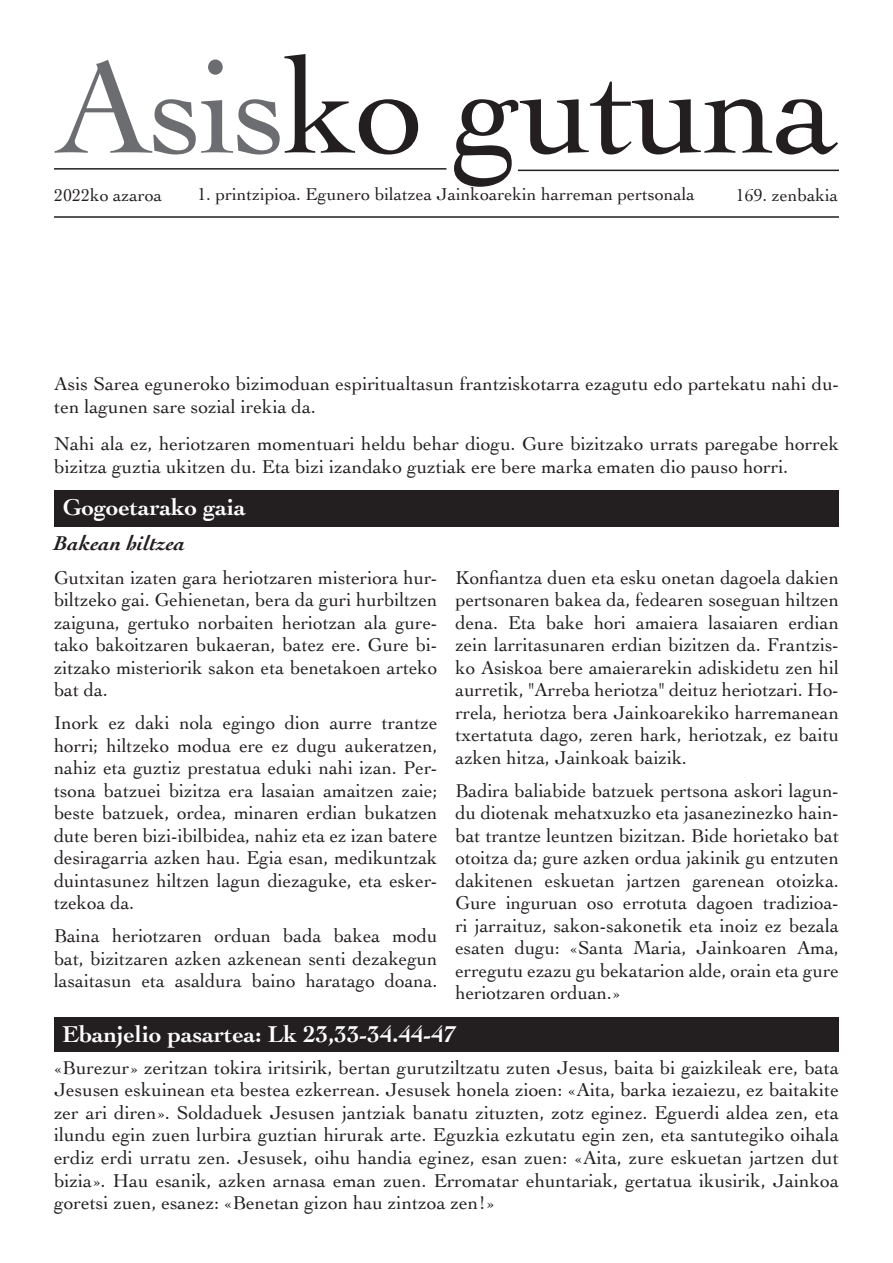
<style>
.page{position:relative;width:893px;height:1263px;background:#fff}
.page>*{position:absolute;margin:0;border:0;box-sizing:border-box;transform-origin:0 0}
.t1{font:138px "Cochin";letter-spacing:-.02em;color:#231f20}
.t2{font:700 24px "Cochin";color:#fff}
.t3{font:italic 700 21px "Cochin";color:#231f20}
.t4{font:19.5px/22.5px "Cochin";color:#231f20;text-align:justify}
.t5{font:18px "Cochin";color:#231f20}
.s1{color:#6c6d70}
</style>
<div class="page">
<hr style="left:54px;top:168px;width:392px;height:2px;background:#231f20">
<hr style="left:54px;top:216px;width:785px;height:2px;background:#231f20">
<hr style="left:518px;top:170px;width:321px;height:1px;background:#231f20">
<div style="left:54px;top:1017px;width:785px;height:34px;background:#231f20"></div>
<div style="left:54px;top:490px;width:785px;height:37px;background:#231f20"></div>
<h1 class="t1" style="left:55px;top:14px;width:785px"><span class="s1">Asis</span>ko gutuna</h1>
<p class="t5" style="left:54px;top:183px;width:110px">2022ko azaroa</p>
<p class="t5" style="left:198px;top:182px;width:499px">1. printzipioa. Egunero bilatzea Jainkoarekin harreman pertsonala</p>
<p class="t5" style="left:736px;top:183px;width:104px">169. zenbakia</p>
<p class="t4" style="left:54px;top:372px;width:786px">Asis Sarea eguneroko bizimoduan espiritualtasun frantziskotarra ezagutu edo partekatu nahi du&shy;ten lagunen sare sozial irekia da.</p>
<p class="t4" style="left:54px;top:432px;width:786px">Nahi ala ez, heriotzaren momentuari heldu behar diogu. Gure bizitzako urrats paregabe horrek bizitza guztia ukitzen du. Eta bizi izandako guztiak ere bere marka ematen dio pauso horri.</p>
<p class="t2" style="left:63px;top:491px;width:184px">Gogoetarako gaia</p>
<p class="t3" style="left:54px;top:529px;width:133px">Bakean hiltzea</p>
<p class="t4" style="left:54px;top:565px;width:385px">Gutxitan izaten gara heriotzaren misteriora hur&shy;biltzeko gai. Gehienetan, bera da guri hurbiltzen zaiguna, gertuko norbaiten heriotzan ala gure&shy;tako bakoitzaren bukaeran, batez ere. Gure bi&shy;zitzako misteriorik sakon eta benetakoen arteko bat da.</p>
<p class="t4" style="left:54px;top:711px;width:385px">Inork ez daki nola egingo dion aurre trantze horri; hiltzeko modua ere ez dugu aukeratzen, nahiz eta guztiz prestatua eduki nahi izan. Per&shy;tsona batzuei bizitza era lasaian amaitzen zaie; beste batzuek, ordea, minaren erdian bukatzen dute beren bizi-ibilbidea, nahiz eta ez izan batere desiragarria azken hau. Egia esan, medikuntzak duintasunez hiltzen lagun diezaguke, eta esker&shy;tzekoa da.</p>
<p class="t4" style="left:54px;top:924px;width:385px">Baina heriotzaren orduan bada bakea modu bat, bizitzaren azken azkenean senti dezakegun lasaitasun eta asaldura baino haratago doana.</p>
<p class="t4" style="left:455px;top:565px;width:385px">Konfiantza duen eta esku onetan dagoela dakien pertsonaren bakea da, fedearen soseguan hiltzen dena. Eta bake hori amaiera lasaiaren erdian zein larritasunaren erdian bizitzen da. Frantzis&shy;ko Asiskoa bere amaierarekin adiskidetu zen hil aurretik, "Arreba heriotza" deituz heriotzari. Ho&shy;rrela, heriotza bera Jainkoarekiko harremanean txertatuta dago, zeren hark, heriotzak, ez baitu azken hitza, Jainkoak baizik.</p>
<p class="t4" style="left:455px;top:778px;width:385px">Badira baliabide batzuek pertsona askori lagun&shy;du diotenak mehatxuzko eta jasanezinezko hain&shy;bat trantze leuntzen bizitzan. Bide horietako bat otoitza da; gure azken ordua jakinik gu entzuten dakitenen eskuetan jartzen garenean otoizka.<br>Gure inguruan oso errotuta dagoen tradizioa&shy;ri jarraituz, sakon-sakonetik eta inoiz ez bezala esaten dugu: «Santa Maria, Jainkoaren Ama, erregutu ezazu gu bekatarion alde, orain eta gure heriotzaren orduan.»</p>
<p class="t2" style="left:63px;top:1018px;width:395px">Ebanjelio pasartea: Lk 23,33-34.44-47</p>
<p class="t4" style="left:54px;top:1055px;width:787px">«Burezur» zeritzan tokira iritsirik, bertan gurutziltzatu zuten Jesus, baita bi gaizkileak ere, bata Jesusen eskuinean eta bestea ezkerrean. Jesusek honela zioen: «Aita, barka iezaiezu, ez baitakite zer ari diren». Soldaduek Jesusen jantziak banatu zituzten, zotz eginez. Eguerdi aldea zen, eta ilundu egin zuen lurbira guztian hirurak arte. Eguzkia ezkutatu egin zen, eta santutegiko oihala erdiz erdi urratu zen. Jesusek, oihu handia eginez, esan zuen: «Aita, zure eskuetan jartzen dut bizia». Hau esanik, azken arnasa eman zuen. Erromatar ehuntariak, gertatua ikusirik, Jainkoa goretsi zuen, esanez: «Benetan gizon hau zintzoa zen!»</p>
</div>
